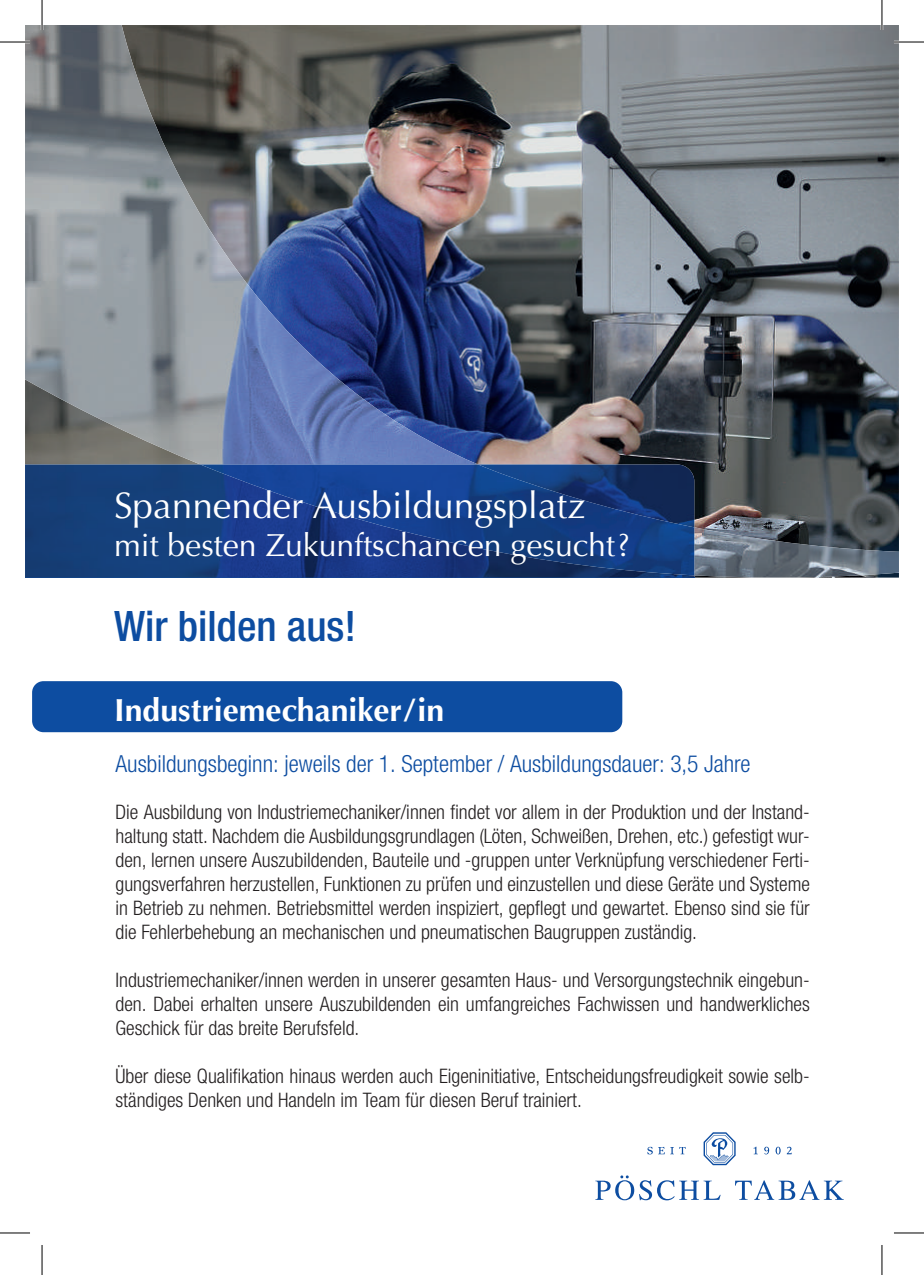
<style>
.page{position:relative;width:924px;height:1275px;background:#fff}
.page>*{position:absolute;margin:0;border:0;box-sizing:border-box;transform-origin:0 0}
.t1{font:500 condensed 42px "Helvetica Neue LTW1 G";color:#0d4da1}
.t2{font:37px "Optima";color:#fff}
.t3{font:32px "Optima";color:#fff}
.t4{font:700 32px "Optima";color:#fff}
.t5{font:300 condensed 23.6px "Helvetica Neue LTW1 G";color:#0d4da1}
.t6{font:300 condensed 20px/24px "Helvetica Neue LTW1 G";color:#231f20;text-align:justify}
</style>
<div class="page">
<img style="left:478px;top:25px;width:420px;height:502px">
<img style="left:25px;top:25px;width:453px;height:439px">
<img style="left:694px;top:527px;width:204px;height:50px">
<div style="left:25px;top:464px;width:669px;height:113px;background:#15407a"></div>
<img style="left:200px;top:464px;width:494px;height:111px">
<svg style="left:595px;top:1132px;width:248px;height:68px"></svg>
<div style="left:32px;top:681px;width:590px;height:51px;background:#0d4da1;border-radius:11px"></div>
<hr style="left:0;top:41px;width:30px;height:2px;background:#fff">
<hr style="left:893px;top:41px;width:30px;height:2px;background:#fff">
<hr style="left:41px;top:0;width:2px;height:30px;background:#fff">
<hr style="left:880px;top:0;width:2px;height:30px;background:#fff">
<hr style="left:0;top:42px;width:30px;height:1px;background:#000">
<hr style="left:893px;top:42px;width:30px;height:1px;background:#000">
<hr style="left:0;top:1232px;width:30px;height:1px;background:#000">
<hr style="left:893px;top:1232px;width:30px;height:1px;background:#000">
<hr style="left:42px;top:0;width:1px;height:30px;background:#000">
<hr style="left:42px;top:1245px;width:1px;height:30px;background:#000">
<hr style="left:881px;top:0;width:1px;height:30px;background:#000">
<hr style="left:881px;top:1245px;width:1px;height:30px;background:#000">
<h2 class="t2" style="left:114px;top:483px;width:472px">Spannender Ausbildungsplatz</h2>
<h3 class="t3" style="left:114px;top:526px;width:517px">mit besten Zukunftschancen gesucht?</h3>
<h1 class="t1" style="left:114px;top:601px;width:243px">Wir bilden aus!</h1>
<h3 class="t4" style="left:114px;top:692px;width:331px">Industriemechaniker/in</h3>
<p class="t5" style="left:115px;top:750px;width:636px">Ausbildungsbeginn: jeweils der 1. September / Ausbildungsdauer: 3,5 Jahre</p>
<p class="t6" style="left:115px;top:799px;width:695px">Die Ausbildung von Industriemechaniker/innen findet vor allem in der Produktion und der Instand&shy;haltung statt. Nachdem die Ausbildungsgrundlagen (Löten, Schweißen, Drehen, etc.) gefestigt wur&shy;den, lernen unsere Auszubildenden, Bauteile und -gruppen unter Verknüpfung verschiedener Ferti&shy;gungsverfahren herzustellen, Funktionen zu prüfen und einzustellen und diese Geräte und Systeme in Betrieb zu nehmen. Betriebsmittel werden inspiziert, gepflegt und gewartet. Ebenso sind sie für die Fehlerbehebung an mechanischen und pneumatischen Baugruppen zuständig.</p>
<p class="t6" style="left:115px;top:967px;width:695px">Industriemechaniker/innen werden in unserer gesamten Haus- und Versorgungstechnik eingebun&shy;den. Dabei erhalten unsere Auszubildenden ein umfangreiches Fachwissen und handwerkliches Geschick für das breite Berufsfeld.</p>
<p class="t6" style="left:115px;top:1063px;width:695px">Über diese Qualifikation hinaus werden auch Eigeninitiative, Entscheidungsfreudigkeit sowie selb&shy;ständiges Denken und Handeln im Team für diesen Beruf trainiert.</p>
</div>
